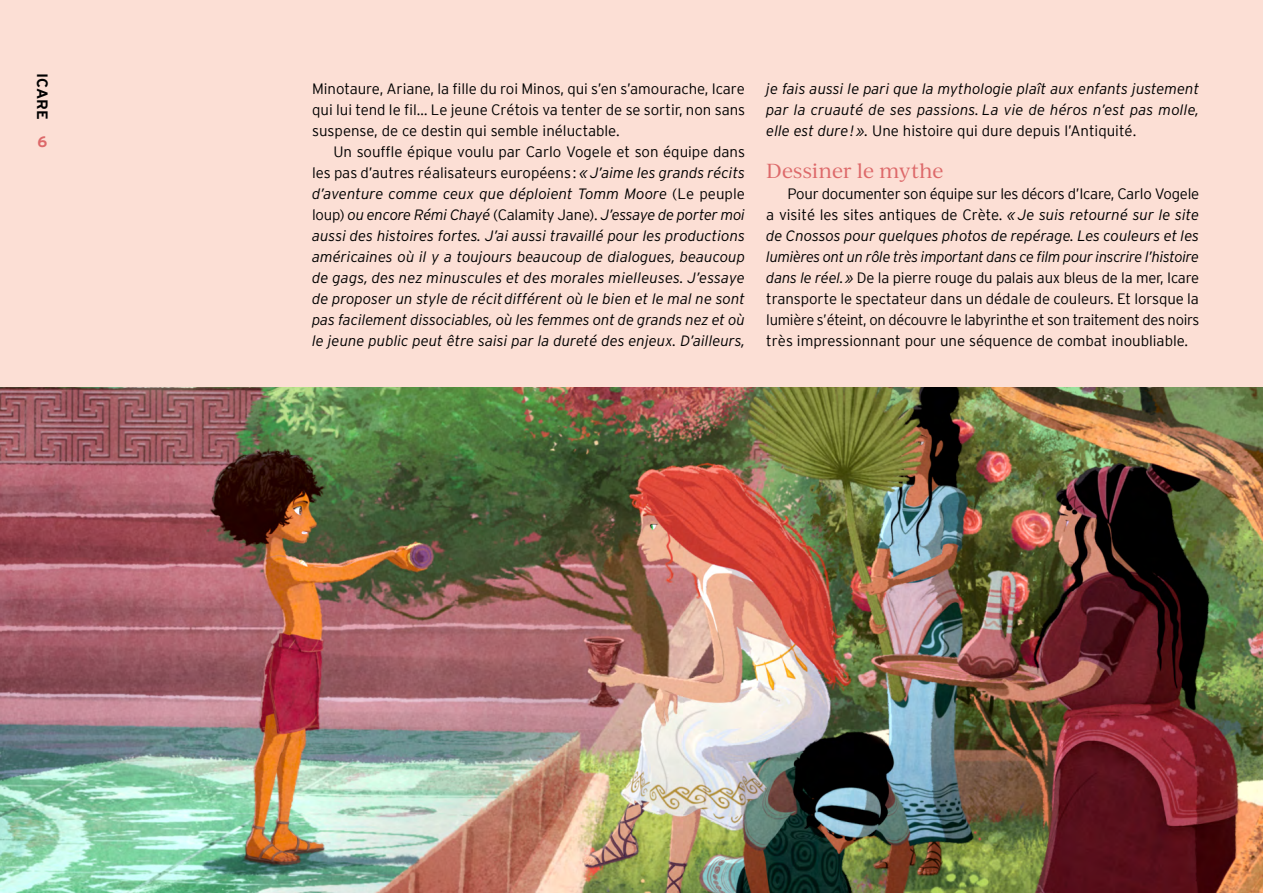
<style>
.page{position:relative;width:1263px;height:893px;background:#fff}
.page>*{position:absolute;margin:0;border:0;box-sizing:border-box;transform-origin:0 0}
.t1{font:19.5px "Ivy Journal";color:#dd696a}
.t2{font:italic 300 15px/21px "Interstate";color:#000;text-align:justify}
.t3{font:300 15px/21px "Interstate";color:#000;text-align:justify}
.t4{font:700 15px "Interstate";color:#000}
.t5{font:700 15px "Interstate";color:#dd696a}
.s1{font-style:normal}
.s2{font-style:italic}
</style>
<div class="page">
<div style="left:0;top:0;width:1263px;height:451px;background:#fcdfd5"></div>
<img style="left:0;top:388px;width:1263px;height:505px">
<p class="t4" style="left:51px;top:73px;width:48px;rotate:90deg">ICARE</p>
<p class="t5" style="left:38px;top:133px;width:11px">6</p>
<p class="t3" style="left:312px;top:78px;width:435px">Minotaure, Ariane, la fille du roi Minos, qui s’en s’amourache, Icare qui lui tend le fil… Le jeune Crétois va tenter de se sortir, non sans suspense, de ce destin qui semble inéluctable.</p>
<p class="t2" style="left:312px;top:141px;width:434px;text-indent:21px"><span class="s1">Un souffle épique voulu par Carlo Vogele et son équipe dans les pas d’autres réalisateurs européens:</span> «J’aime les grands récits d’aventure comme ceux que déploient Tomm Moore <span class="s1">(Le peuple loup)</span> ou encore Rémi Chayé <span class="s1">(Calamity Jane).</span> J’essaye de porter moi aussi des histoires fortes. J’ai aussi travaillé pour les productions américaines où il y a toujours beaucoup de dialogues, beaucoup de gags, des nez minuscules et des morales mielleuses. J’essaye de proposer un style de récit différent où le bien et le mal ne sont pas facilement dissociables, où les femmes ont de grands nez et où le jeune public peut être saisi par la dureté des enjeux. D’ailleurs,</p>
<p class="t2" style="left:766px;top:78px;width:434px">je fais aussi le pari que la mythologie plaît aux enfants justement par la cruauté de ses passions. La vie de héros n’est pas molle, elle est dure!». <span class="s1">Une histoire qui dure depuis l’Antiquité.</span></p>
<h1 class="t1" style="left:766px;top:157px;width:179px">Dessiner le mythe</h1>
<p class="t3" style="left:766px;top:183px;width:435px;text-indent:21px">Pour documenter son équipe sur les décors d’Icare, Carlo Vogele a visité les sites antiques de Crète. <span class="s2">«Je suis retourné sur le site de Cnossos pour quelques photos de repérage. Les couleurs et les lumières ont un rôle très important dans ce film pour inscrire l’histoire dans le réel.»</span> De la pierre rouge du palais aux bleus de la mer, Icare transporte le spectateur dans un dédale de couleurs. Et lorsque la lumière s’éteint, on découvre le labyrinthe et son traitement des noirs très impressionnant pour une séquence de combat inoubliable.</p>
</div>
